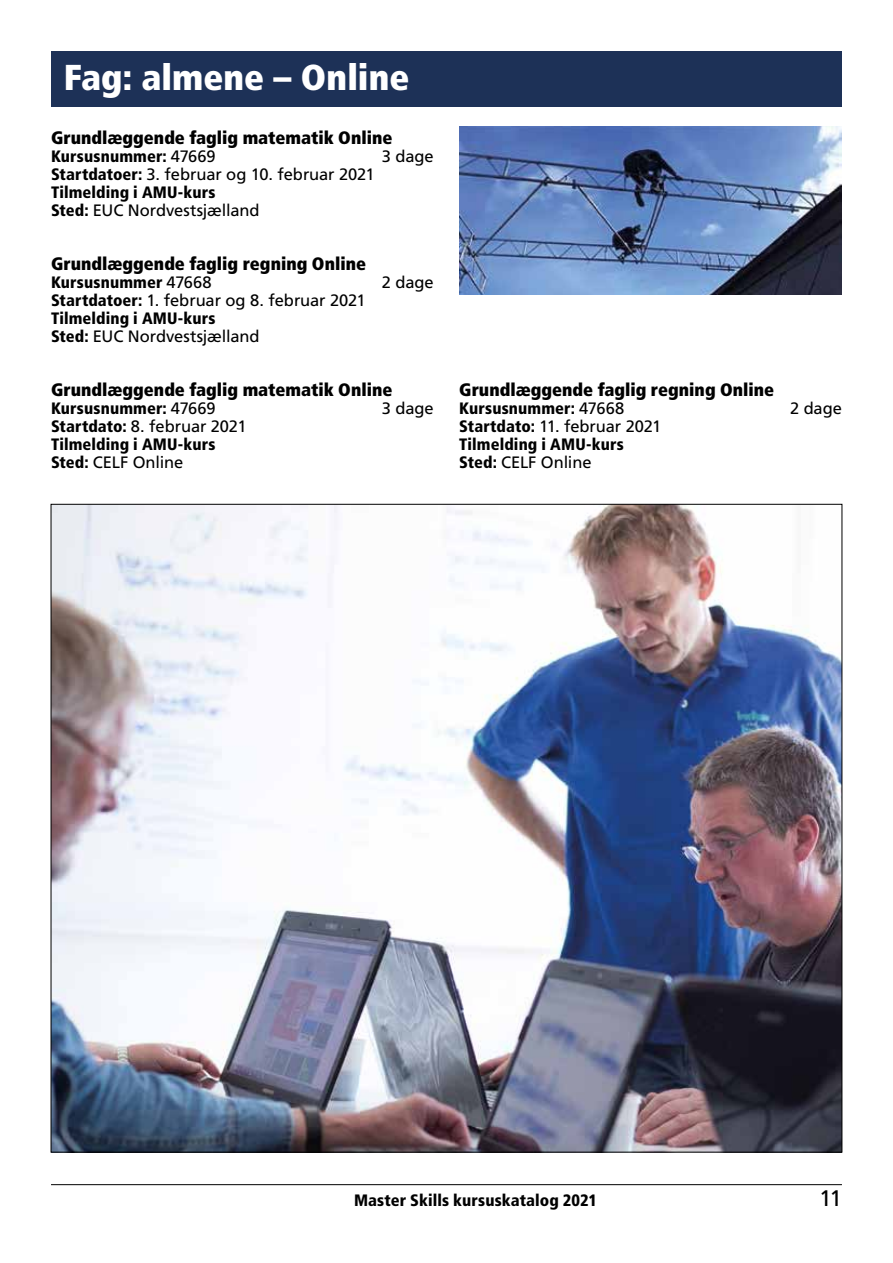
<style>
.page{position:relative;width:893px;height:1263px;background:#fff}
.page>*{position:absolute;margin:0;border:0;box-sizing:border-box;transform-origin:0 0}
.t1{font:900 condensed 36px "Frutiger LT Std";color:#fff}
.t2{font:22.5px "Frutiger LT Std";color:#000}
.t3{font:900 condensed 18px "Frutiger LT Std";color:#000}
.t4{font:900 condensed 16.5px/18px "Frutiger LT Std";letter-spacing:.01em;color:#000}
.t5{font:16.5px/18px "Frutiger LT Std";letter-spacing:-.005em;color:#000}
.s1{font-weight:400;font-stretch:normal}
.s2{font-weight:900;font-stretch:condensed}
</style>
<div class="page">
<hr style="left:51px;top:1184px;width:791px;height:1px;background:#000">
<div style="left:51px;top:51px;width:791px;height:55px;background:#1d3157"></div>
<img style="left:459px;top:126px;width:383px;height:168px">
<img style="left:53px;top:506px;width:787px;height:644px">
<h1 class="t1" style="left:64px;top:56px;width:347px">Fag: almene – Online</h1>
<p class="t3" style="left:51px;top:127px;width:343px">Grundlæggende faglig matematik Online</p>
<p class="t4" style="left:51px;top:147px;width:166px">Kursusnummer: <span class="s1">47669</span></p>
<p class="t5" style="left:382px;top:147px;width:53px">3 dage</p>
<p class="t5" style="left:51px;top:165px;width:325px"><span class="s2">Startdatoer:</span> 3. februar og 10. februar 2021<br><span class="s2">Tilmelding i AMU-kurs<br>Sted:</span> EUC Nordvestsjælland</p>
<p class="t3" style="left:51px;top:253px;width:316px">Grundlæggende faglig regning Online</p>
<p class="t4" style="left:51px;top:273px;width:162px">Kursusnummer <span class="s1">47668</span></p>
<p class="t5" style="left:382px;top:273px;width:53px">2 dage</p>
<p class="t5" style="left:51px;top:291px;width:316px"><span class="s2">Startdatoer:</span> 1. februar og 8. februar 2021<br><span class="s2">Tilmelding i AMU-kurs<br>Sted:</span> EUC Nordvestsjælland</p>
<p class="t3" style="left:51px;top:379px;width:343px">Grundlæggende faglig matematik Online</p>
<p class="t4" style="left:51px;top:399px;width:166px">Kursusnummer: <span class="s1">47669</span></p>
<p class="t5" style="left:382px;top:399px;width:53px">3 dage</p>
<p class="t4" style="left:51px;top:417px;width:197px">Startdato: <span class="s1">8. februar 2021<br></span>Tilmelding i AMU-kurs<br>Sted: <span class="s1">CELF Online</span></p>
<p class="t3" style="left:459px;top:379px;width:316px">Grundlæggende faglig regning Online</p>
<p class="t4" style="left:459px;top:399px;width:166px">Kursusnummer: <span class="s1">47668</span></p>
<p class="t5" style="left:790px;top:399px;width:53px">2 dage</p>
<p class="t4" style="left:459px;top:417px;width:204px">Startdato: <span class="s1">11. februar 2021<br></span>Tilmelding i AMU-kurs<br>Sted: <span class="s1">CELF Online</span></p>
<p class="t4" style="left:354px;top:1191px;width:245px">Master Skills kursuskatalog 2021</p>
<h2 class="t2" style="left:819px;top:1185px;width:24px">11</h2>
</div>
